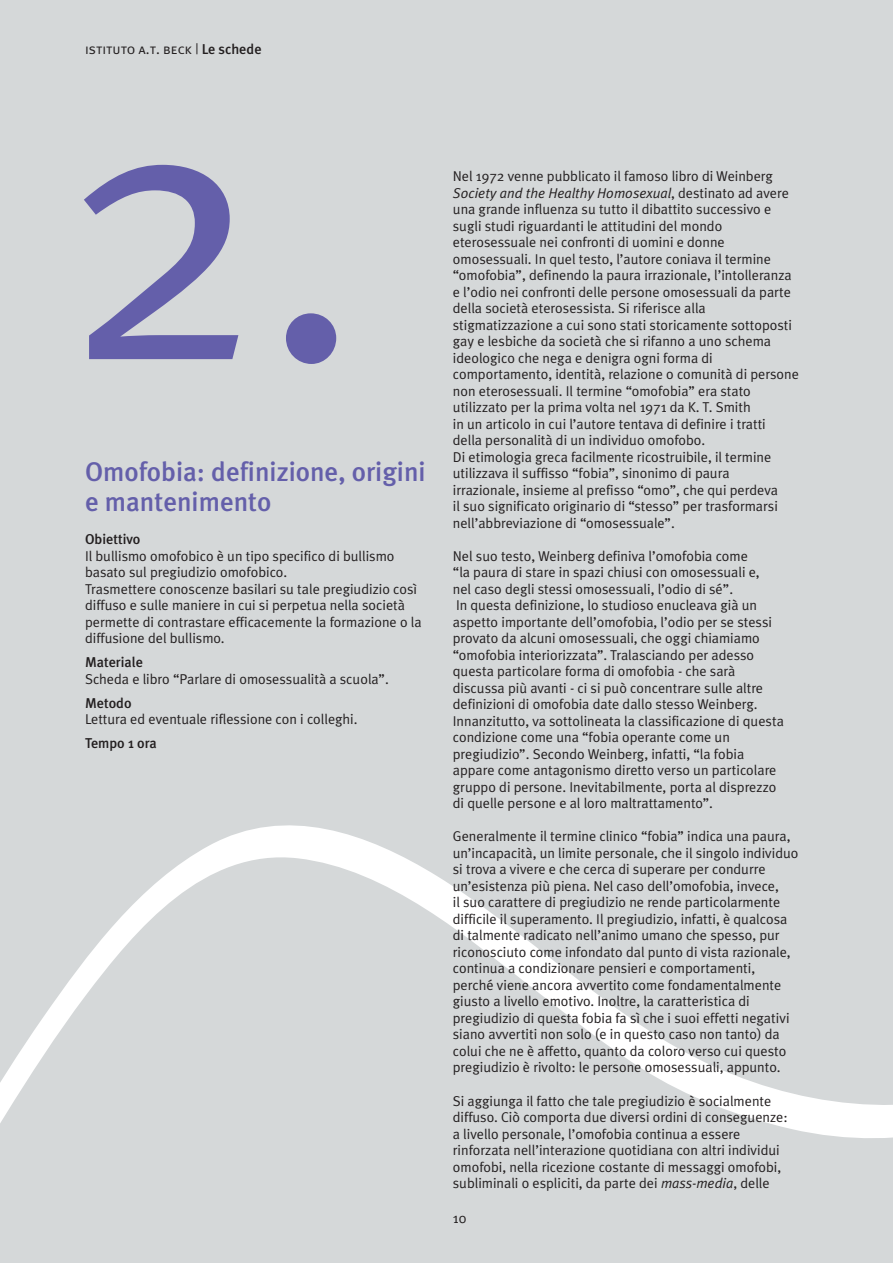
<style>
.page{position:relative;width:893px;height:1263px;background:#d5d8d9}
.page>*{position:absolute;margin:0;border:0;box-sizing:border-box;transform-origin:0 0}
.t1{font:375px "Meta Plus Normal";color:#645faa}
.t2{font:500 27px/30px "Meta Plus";color:#645faa}
.t3{font:14.25px/16.5px "Meta Plus Normal";color:#231f20}
.t4{font:500 14.25px "Meta Plus";color:#231f20}
.t5{font:14.25px "Meta Plus Normal Caps";color:#231f20}
.s1{font-family:"Meta Plus Normal"}
.s2{font-family:"Meta Plus";font-weight:500}
.s3{font-style:italic}
</style>
<div class="page">
<svg style="left:0;top:825px;width:893px;height:313px"></svg>
<p class="t5" style="left:85px;top:41px;width:178px">istituto a.t. beck <span class="s1">|</span> <span class="s2">Le schede</span></p>
<h1 class="t1" style="left:61px;top:12px;width:302px">2.</h1>
<h2 class="t2" style="left:85px;top:459px;width:342px">Omofobia: definizione, origini e mantenimento</h2>
<p class="t4" style="left:85px;top:534px;width:57px">Obiettivo</p>
<p class="t3" style="left:85px;top:547px;width:338px">Il bullismo omofobico è un tipo specifico di bullismo basato sul pregiudizio omofobico.<br>Trasmettere conoscenze basilari su tale pregiudizio così diffuso e sulle maniere in cui si perpetua nella società permette di contrastare efficacemente la formazione o la diffusione del bullismo.</p>
<p class="t4" style="left:85px;top:657px;width:60px">Materiale</p>
<p class="t3" style="left:85px;top:670px;width:305px">Scheda e libro “Parlare di omosessualità a scuola”.</p>
<p class="t4" style="left:85px;top:697px;width:48px">Metodo</p>
<p class="t3" style="left:85px;top:711px;width:274px">Lettura ed eventuale riflessione con i colleghi.</p>
<p class="t4" style="left:85px;top:738px;width:73px">Tempo 1 ora</p>
<p class="t3" style="left:453px;top:168px;width:348px">Nel 1972 venne pubblicato il famoso libro di Weinberg <span class="s3">Society and the Healthy Homosexual</span>, destinato ad avere una grande influenza su tutto il dibattito successivo e sugli studi riguardanti le attitudini del mondo eterosessuale nei confronti di uomini e donne omosessuali. In quel testo, l’autore coniava il termine “omofobia”, definendo la paura irrazionale, l’intolleranza e l’odio nei confronti delle persone omosessuali da parte della società eterosessista. Si riferisce alla stigmatizzazione a cui sono stati storicamente sottoposti gay e lesbiche da società che si rifanno a uno schema ideologico che nega e denigra ogni forma di comportamento, identità, relazione o comunità di persone non eterosessuali. Il termine “omofobia” era stato utilizzato per la prima volta nel 1971 da K. T. Smith<br>in un articolo in cui l’autore tentava di definire i tratti<br>della personalità di un individuo omofobo.<br>Di etimologia greca facilmente ricostruibile, il termine utilizzava il suffisso “fobia”, sinonimo di paura irrazionale, insieme al prefisso “omo”, che qui perdeva<br>il suo significato originario di “stesso” per trasformarsi nell’abbreviazione di “omosessuale”.</p>
<p class="t3" style="left:453px;top:547px;width:332px">Nel suo testo, Weinberg definiva l’omofobia come<br>“la paura di stare in spazi chiusi con omosessuali e,<br>nel caso degli stessi omosessuali, l’odio di sé”.<br>In questa definizione, lo studioso enucleava già un aspetto importante dell’omofobia, l’odio per se stessi provato da alcuni omosessuali, che oggi chiamiamo “omofobia interiorizzata”. Tralasciando per adesso questa particolare forma di omofobia - che sarà discussa più avanti - ci si può concentrare sulle altre definizioni di omofobia date dallo stesso Weinberg.<br>Innanzitutto, va sottolineata la classificazione di questa condizione come una “fobia operante come un pregiudizio”. Secondo Weinberg, infatti, “la fobia appare come antagonismo diretto verso un particolare gruppo di persone. Inevitabilmente, porta al disprezzo di quelle persone e al loro maltrattamento”.</p>
<p class="t3" style="left:453px;top:828px;width:347px">Generalmente il termine clinico “fobia” indica una paura, un’incapacità, un limite personale, che il singolo individuo si trova a vivere e che cerca di superare per condurre un’esistenza più piena. Nel caso dell’omofobia, invece,<br>il suo carattere di pregiudizio ne rende particolarmente difficile il superamento. Il pregiudizio, infatti, è qualcosa di talmente radicato nell’animo umano che spesso, pur riconosciuto come infondato dal punto di vista razionale, continua a condizionare pensieri e comportamenti, perché viene ancora avvertito come fondamentalmente giusto a livello emotivo. Inoltre, la caratteristica di pregiudizio di questa fobia fa sì che i suoi effetti negativi siano avvertiti non solo (e in questo caso non tanto) da colui che ne è affetto, quanto da coloro verso cui questo pregiudizio è rivolto: le persone omosessuali, appunto.</p>
<p class="t3" style="left:453px;top:1092px;width:336px">Si aggiunga il fatto che tale pregiudizio è socialmente diffuso. Ciò comporta due diversi ordini di conseguenze: a livello personale, l’omofobia continua a essere rinforzata nell’interazione quotidiana con altri individui omofobi, nella ricezione costante di messaggi omofobi, subliminali o espliciti, da parte dei <span class="s3">mass-media</span>, delle</p>
<p class="t3" style="left:453px;top:1210px;width:15px">10</p>
</div>
